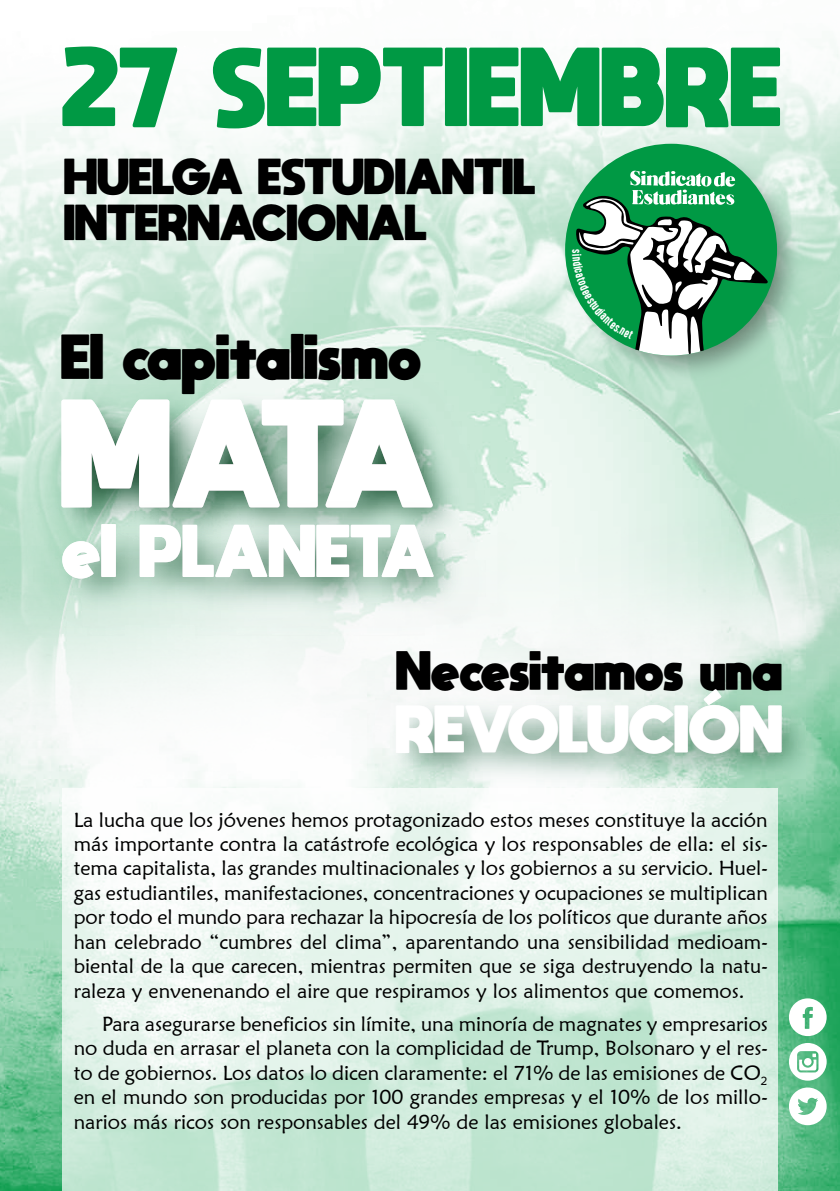
<style>
.page{position:relative;width:840px;height:1191px;background:#fff}
.page>*{position:absolute;margin:0;border:0;box-sizing:border-box;transform-origin:0 0}
.t1{font:800 107.8px "moon get";color:#fff}
.t2{font:800 78.4px "moon get";color:#094}
.t3{font:800 52.2px "moon get";color:#fff}
.t4{font:800 46.8px "moon get";color:#fff}
.t5{font:800 44.4px "moon get";color:#000}
.t6{font:800 38.6px "moon get";color:#000}
.t7{font:800 35.4px/46px "moon get";color:#000}
.t8{font:20.4px/24.4px "Maiandra GD";color:#000;text-align:justify}
</style>
<div class="page">
<img style="left:0;top:103px;width:839px;height:1088px">
<svg style="left:788px;top:998px;width:38px;height:38px"></svg>
<svg style="left:788px;top:1087px;width:38px;height:38px"></svg>
<svg style="left:788px;top:1043px;width:38px;height:37px"></svg>
<img style="left:546px;top:125px;width:277px;height:277px">
<svg style="left:564px;top:144px;width:212px;height:211px;background:#7bc69c"></svg>
<img style="left:25px;top:613px;width:475px;height:48px">
<img style="left:24px;top:352px;width:477px;height:261px">
<img style="left:359px;top:652px;width:480px;height:182px">
<svg style="left:62px;top:788px;width:715px;height:403px"></svg>
<svg style="left:572px;top:171px;width:195px;height:184px"></svg>
<h2 class="t2" style="left:62px;top:37px;width:721px">27 SEPTIEMBRE</h2>
<h3 class="t7" style="left:64px;top:152px;width:473px">HUELGA ESTUDIANTIL<br>INTERNACIONAL</h3>
<h3 class="t5" style="left:61px;top:329px;width:362px">El capitalismo</h3>
<h1 class="t1" style="left:61px;top:385px;width:376px">M ATA</h1>
<h3 class="t3" style="left:62px;top:518px;width:374px">el PLANETA</h3>
<h3 class="t6" style="left:396px;top:646px;width:387px">Necesitamos una</h3>
<h3 class="t4" style="left:396px;top:699px;width:388px">REVOLUCIÓN</h3>
<p class="t8" style="left:74px;top:807px;width:695px">La lucha que los jóvenes hemos protagonizado estos meses constituye la acción más importante contra la catástrofe ecológica y los responsables de ella: el sis&shy;tema capitalista, las grandes multinacionales y los gobiernos a su servicio. Huel&shy;gas estudiantiles, manifestaciones, concentraciones y ocupaciones se multiplican por todo el mundo para rechazar la hipocresía de los políticos que durante años han celebrado “cumbres del clima”, aparentando una sensibilidad medioam&shy;biental de la que carecen, mientras permiten que se siga destruyendo la natu&shy;raleza y envenenando el aire que respiramos y los alimentos que comemos.</p>
<p class="t8" style="left:74px;top:1011px;width:695px;text-indent:28px">Para asegurarse beneficios sin límite, una minoría de magnates y empresarios no duda en arrasar el planeta con la complicidad de Trump, Bolsonaro y el res&shy;to de gobiernos. Los datos lo dicen claramente: el 71% de las emisiones de CO<sub>2 </sub>en el mundo son producidas por 100 grandes empresas y el 10% de los millo&shy;narios más ricos son responsables del 49% de las emisiones globales.</p>
</div>
